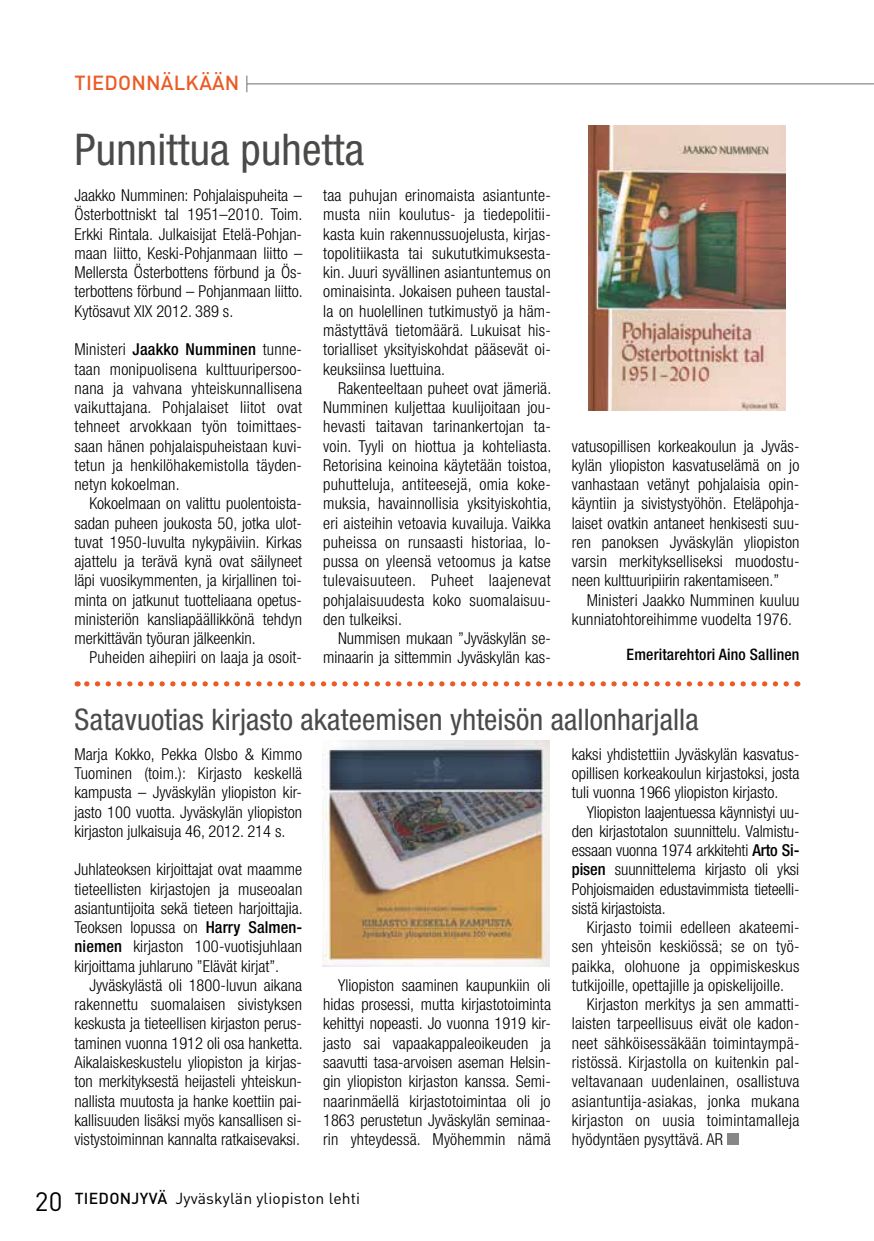
<style>
.page{position:relative;width:874px;height:1241px;background:#fff}
.page>*{position:absolute;margin:0;border:0;box-sizing:border-box;transform-origin:0 0}
.t1{font:condensed 43.75px "Helvetica Neue LT Std";letter-spacing:.005em;color:#4a4a49}
.t2{font:condensed 29.75px "Helvetica Neue LT Std";letter-spacing:.005em;color:#4a4a49}
.t3{font:500 20.12px "DINOT";letter-spacing:.01em;color:#eb5b25}
.t4{font:300 condensed 16.45px/19.2px "Helvetica Neue LT Std";letter-spacing:.01em;color:#000;text-align:justify}
.t5{font:15.75px "DINOT";letter-spacing:.01em;color:#000}
.t6{font:500 condensed 15.75px "Helvetica Neue LT Std";letter-spacing:.01em;color:#000}
.s1{font-weight:500}
.s2{font-size:26.25px}
</style>
<div class="page">
<hr style="left:247px;top:83px;width:626px;height:1px;background:#706f6f">
<svg style="left:246px;top:76px;width:1px;height:16px"></svg>
<img style="left:588px;top:125px;width:197px;height:285px">
<svg style="left:77px;top:681px;width:708px;height:5px"></svg>
<div style="left:727px;top:1133px;width:11px;height:11px;background:#878787"></div>
<img style="left:323px;top:740px;width:226px;height:226px">
<p class="t3" style="left:75px;top:70px;width:166px">TIEDONNÄLKÄÄN</p>
<h1 class="t1" style="left:75px;top:124px;width:291px">Punnittua puhetta</h1>
<p class="t4" style="left:74px;top:185px;width:230px">Jaakko Numminen: Pohjalaispuheita – Österbottniskt tal 1951–2010. Toim.<br>Erkki Rintala. Julkaisijat Etelä-Pohjan&shy;maan liitto, Keski-Pohjanmaan liitto – Mellersta Österbottens förbund ja Ös&shy;terbottens förbund – Pohjanmaan liitto.<br>Kytösavut XIX 2012. 389 s.</p>
<p class="t4" style="left:74px;top:339px;width:229px">Ministeri <span class="s1">Jaakko Numminen</span> tunne&shy;taan monipuolisena kulttuuripersoo&shy;nana ja vahvana yhteiskunnallisena vaikuttajana. Pohjalaiset liitot ovat tehneet arvokkaan työn toimittaes&shy;saan hänen pohjalaispuheistaan kuvi&shy;tetun ja henkilöhakemistolla täyden&shy;netyn kokoelman.</p>
<p class="t4" style="left:74px;top:493px;width:229px;text-indent:15px">Kokoelmaan on valittu puolentoista&shy;sadan puheen joukosta 50, jotka ulot&shy;tuvat 1950-luvulta nykypäiviin. Kirkas ajattelu ja terävä kynä ovat säilyneet läpi vuosikymmenten, ja kirjallinen toi&shy;minta on jatkunut tuotteliaana opetus&shy;ministeriön kansliapäällikkönä tehdyn merkittävän työuran jälkeenkin.</p>
<p class="t4" style="left:89px;top:647px;width:214px">Puheiden aihepiiri on laaja ja osoit-</p>
<p class="t4" style="left:323px;top:185px;width:229px">taa puhujan erinomaista asiantunte&shy;musta niin koulutus- ja tiedepolitii&shy;kasta kuin rakennussuojelusta, kirjas&shy;topolitiikasta tai sukututkimuksesta&shy;kin. Juuri syvällinen asiantuntemus on ominaisinta. Jokaisen puheen taustal&shy;la on huolellinen tutkimustyö ja häm&shy;mästyttävä tietomäärä. Lukuisat his&shy;torialliset yksityiskohdat pääsevät oi&shy;keuksiinsa luettuina.</p>
<p class="t4" style="left:323px;top:378px;width:230px;text-indent:15px">Rakenteeltaan puheet ovat jämeriä.<br>Numminen kuljettaa kuulijoitaan jou&shy;hevasti taitavan tarinankertojan ta&shy;voin. Tyyli on hiottua ja kohteliasta.<br>Retorisina keinoina käytetään toistoa, puhutteluja, antiteesejä, omia koke&shy;muksia, havainnollisia yksityiskohtia, eri aisteihin vetoavia kuvailuja. Vaikka puheissa on runsaasti historiaa, lo&shy;pussa on yleensä vetoomus ja katse tulevaisuuteen. Puheet laajenevat pohjalaisuudesta koko suomalaisuu&shy;den tulkeiksi.</p>
<p class="t4" style="left:323px;top:628px;width:229px;text-align:right">Nummisen mukaan ”Jyväskylän se&shy;minaarin ja sittemmin Jyväskylän kas-</p>
<p class="t4" style="left:571px;top:436px;width:229px;text-align:left">vatusopillisen korkeakoulun ja Jyväs&shy;kylän yliopiston kasvatuselämä on jo vanhastaan vetänyt pohjalaisia opin&shy;käyntiin ja sivistystyöhön. Eteläpohja&shy;laiset ovatkin antaneet henkisesti suu&shy;ren panoksen Jyväskylän yliopiston varsin merkitykselliseksi muodostu&shy;neen kulttuuripiirin rakentamiseen.”</p>
<p class="t4" style="left:571px;top:590px;width:229px;text-indent:15px">Ministeri Jaakko Numminen kuuluu kunniatohtoreihimme vuodelta 1976.</p>
<p class="t6" style="left:626px;top:645px;width:174px">Emeritarehtori Aino Sallinen</p>
<h2 class="t2" style="left:75px;top:702px;width:625px">Satavuotias kirjasto akateemisen yhteisön aallonharjalla</h2>
<p class="t4" style="left:74px;top:744px;width:229px">Marja Kokko, Pekka Olsbo &amp; Kimmo Tuominen (toim.): Kirjasto keskellä kampusta – Jyväskylän yliopiston kir&shy;jasto 100 vuotta. Jyväskylän yliopiston kirjaston julkaisuja 46, 2012. 214 s.</p>
<p class="t4" style="left:74px;top:859px;width:230px">Juhlateoksen kirjoittajat ovat maamme tieteellisten kirjastojen ja museoalan asiantuntijoita sekä tieteen harjoittajia.<br>Teoksen lopussa on <span class="s1">Harry Salmen&shy;niemen</span> kirjaston 100-vuotisjuhlaan kirjoittama juhlaruno ”Elävät kirjat”.</p>
<p class="t4" style="left:74px;top:975px;width:229px;text-indent:15px">Jyväskylästä oli 1800-luvun aikana rakennettu suomalaisen sivistyksen keskusta ja tieteellisen kirjaston perus&shy;taminen vuonna 1912 oli osa hanketta.<br>Aikalaiskeskustelu yliopiston ja kirjas&shy;ton merkityksestä heijasteli yhteiskun&shy;nallista muutosta ja hanke koettiin pai&shy;kallisuuden lisäksi myös kansallisen si&shy;vistystoiminnan kannalta ratkaisevaksi.</p>
<p class="t4" style="left:323px;top:975px;width:229px;text-indent:15px">Yliopiston saaminen kaupunkiin oli hidas prosessi, mutta kirjastotoiminta kehittyi nopeasti. Jo vuonna 1919 kir&shy;jasto sai vapaakappaleoikeuden ja saavutti tasa-arvoisen aseman Helsin&shy;gin yliopiston kirjaston kanssa. Semi&shy;naarinmäellä kirjastotoimintaa oli jo 1863 perustetun Jyväskylän seminaa&shy;rin yhteydessä. Myöhemmin nämä</p>
<p class="t5" style="left:35px;top:1188px;width:327px"><span class="s2">20</span> <span class="s1">TIEDONJYVÄ</span> Jyväskylän yliopiston lehti</p>
<p class="t4" style="left:571px;top:744px;width:229px">kaksi yhdistettiin Jyväskylän kasvatus&shy;opillisen korkeakoulun kirjastoksi, josta tuli vuonna 1966 yliopiston kirjasto.</p>
<p class="t4" style="left:571px;top:801px;width:229px;text-indent:15px">Yliopiston laajentuessa käynnistyi uu&shy;den kirjastotalon suunnittelu. Valmistu&shy;essaan vuonna 1974 arkkitehti <span class="s1">Arto Si&shy;pisen</span> suunnittelema kirjasto oli yksi Pohjoismaiden edustavimmista tieteelli&shy;sistä kirjastoista.</p>
<p class="t4" style="left:586px;top:917px;width:214px">Kirjasto toimii edelleen akateemi-</p>
<p class="t4" style="left:571px;top:936px;width:229px">sen yhteisön keskiössä; se on työ-</p>
<p class="t4" style="left:571px;top:955px;width:229px">paikka, olohuone ja oppimiskeskus</p>
<p class="t4" style="left:571px;top:975px;width:214px">tutkijoille, opettajille ja opiskelijoille.</p>
<p class="t4" style="left:586px;top:994px;width:214px">Kirjaston merkitys ja sen ammatti-</p>
<p class="t4" style="left:571px;top:1013px;width:229px">laisten tarpeellisuus eivät ole kadon-</p>
<p class="t4" style="left:571px;top:1032px;width:229px">neet sähköisessäkään toimintaympä-</p>
<p class="t4" style="left:571px;top:1052px;width:229px">ristössä. Kirjastolla on kuitenkin pal-</p>
<p class="t4" style="left:571px;top:1071px;width:229px">veltavanaan uudenlainen, osallistuva</p>
<p class="t4" style="left:571px;top:1090px;width:229px">asiantuntija-asiakas, jonka mukana</p>
<p class="t4" style="left:571px;top:1109px;width:229px">kirjaston on uusia toimintamalleja</p>
<p class="t4" style="left:571px;top:1129px;width:153px">hyödyntäen pysyttävä. AR</p>
</div>
